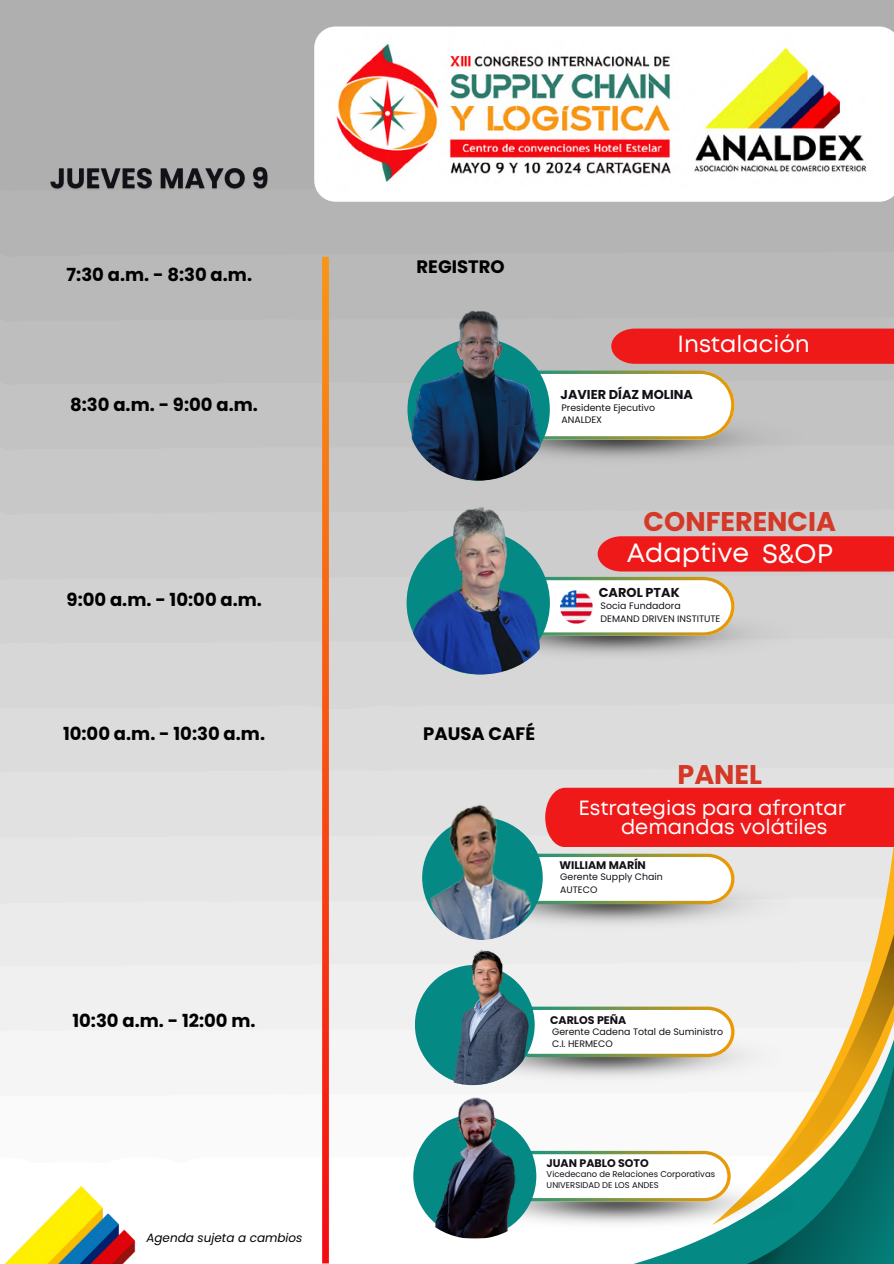
<style>
.page{position:relative;width:894px;height:1264px;background:#fff}
.page>*{position:absolute;margin:0;border:0;box-sizing:border-box;transform-origin:0 0}
.t1{font:700 27px "Poppins";color:#d63828}
.t2{font:26.7px "Mont";color:#fff}
.t3{font:26.4px "Mont";color:#fff}
.t4{font:23.4px "Mont";color:#fff}
.t5{font:20.55px "Mont";color:#fff}
.t6{font:700 18px "Poppins";color:#000}
.t7{font:700 12.9px "Poppins";color:#141018}
.t8{font:italic 12px "Poppins";color:#000}
.t9{font:700 11.1px "Poppins";color:#141018}
.t10{font:9.45px/12.5px "Poppins";color:#141018}
.t11{font:8.4px/11.2px "Poppins";color:#141018}
</style>
<div class="page">
<img style="left:0;top:0;width:893px;height:1239px">
<img style="left:555px;top:605px;width:236px;height:57px">
<img style="left:549px;top:409px;width:260px;height:58px">
<svg style="left:549px;top:370px;width:185px;height:69px"></svg>
<img style="left:407px;top:298px;width:142px;height:182px">
<svg style="left:555px;top:577px;width:179px;height:58px"></svg>
<div style="left:241px;top:1182px;width:231px;height:69px;background:#fff;border-radius:34px"></div>
<svg style="left:468px;top:1238px;width:57px;height:1px"></svg>
<img style="left:314px;top:26px;width:579px;height:176px">
<div style="left:703px;top:847px;width:190px;height:159px;background:#e6e6e6"></div>
<svg style="left:525px;top:1084px;width:161px;height:179px"></svg>
<svg style="left:686px;top:1084px;width:207px;height:179px"></svg>
<svg style="left:705px;top:922px;width:188px;height:302px"></svg>
<img style="left:407px;top:487px;width:148px;height:187px">
<img style="left:516px;top:874px;width:273px;height:58px">
<svg style="left:536px;top:853px;width:198px;height:51px"></svg>
<img style="left:541px;top:1174px;width:253px;height:57px">
<svg style="left:541px;top:1150px;width:189px;height:51px"></svg>
<img style="left:533px;top:1027px;width:249px;height:57px">
<svg style="left:533px;top:1006px;width:201px;height:51px"></svg>
<div style="left:597px;top:536px;width:296px;height:35px;background:#f01919"></div>
<div style="left:422px;top:817px;width:120px;height:121px;background:#058984;border-radius:50%"></div>
<img style="left:429px;top:800px;width:104px;height:140px;border-radius:50px">
<img style="left:411px;top:928px;width:122px;height:139px">
<svg style="left:322px;top:257px;width:7px;height:1006px;background:#f5551a"></svg>
<div style="left:545px;top:787px;width:348px;height:60px;background:#f01919"></div>
<img style="left:0;top:1185px;width:163px;height:78px">
<svg style="left:611px;top:328px;width:282px;height:36px;background:#ed1f1f"></svg>
<img style="left:560px;top:591px;width:32px;height:32px">
<img style="left:47px;top:159px;width:225px;height:40px">
<img style="left:408px;top:1067px;width:133px;height:171px">
<p class="t6" style="left:67px;top:262px;width:187px">7:30 a.m. - 8:30 a.m.</p>
<p class="t6" style="left:70px;top:392px;width:189px">8:30 a.m. - 9:00 a.m.</p>
<h1 class="t6" style="left:67px;top:587px;width:197px">9:00 a.m. - 10:00 a.m.</h1>
<h5 class="t6" style="left:416px;top:254px;width:90px">REGISTRO</h5>
<p class="t4" style="left:677px;top:335px;width:134px">Instalación</p>
<p class="t7" style="left:560px;top:386px;width:134px">JAVIER DÍAZ MOLINA</p>
<p class="t10" style="left:561px;top:401px;width:95px">Presidente Ejecutivo</p>
<h6 class="t10" style="left:561px;top:413px;width:42px">ANALDEX</h6>
<p class="t1" style="left:643px;top:502px;width:194px">CONFERENCIA</p>
<p class="t3" style="left:626px;top:543px;width:124px">Adaptive</p>
<h6 class="t2" style="left:761px;top:543px;width:72px">S&amp;OP</h6>
<p class="t7" style="left:598px;top:583px;width:82px">CAROL PTAK</p>
<p class="t10" style="left:600px;top:599px;width:82px">Socia Fundadora</p>
<p class="t10" style="left:600px;top:612px;width:121px">DEMAND DRIVEN INSTITUTE</p>
<p class="t6" style="left:63px;top:720px;width:203px">10:00 a.m. - 10:30 a.m.</p>
<p class="t6" style="left:423px;top:720px;width:113px">PAUSA CAFÉ</p>
<p class="t1" style="left:677px;top:755px;width:86px">PANEL</p>
<p class="t5" style="left:578px;top:800px;width:269px">Estrategias para afrontar</p>
<p class="t5" style="left:621px;top:818px;width:208px">demandas volátiles</p>
<h2 class="t9" style="left:559px;top:857px;width:88px">WILLIAM MARÍN</h2>
<p class="t10" style="left:560px;top:870px;width:104px">Gerente Supply Chain<br>AUTECO</p>
<p class="t6" style="left:72px;top:1008px;width:185px">10:30 a.m. - 12:00 m.</p>
<p class="t8" style="left:146px;top:1229px;width:157px">Agenda sujeta a cambios</p>
<h6 class="t9" style="left:550px;top:1011px;width:78px">CARLOS PEÑA</h6>
<p class="t10" style="left:552px;top:1025px;width:172px">Gerente Cadena Total de Suministro<br>C.I. HERMECO</p>
<h6 class="t9" style="left:546px;top:1154px;width:104px">JUAN PABLO SOTO</h6>
<p class="t11" style="left:546px;top:1168px;width:170px">Vicedecano de Relaciones Corporativas<br>UNIVERSIDAD DE LOS ANDES</p>
</div>
